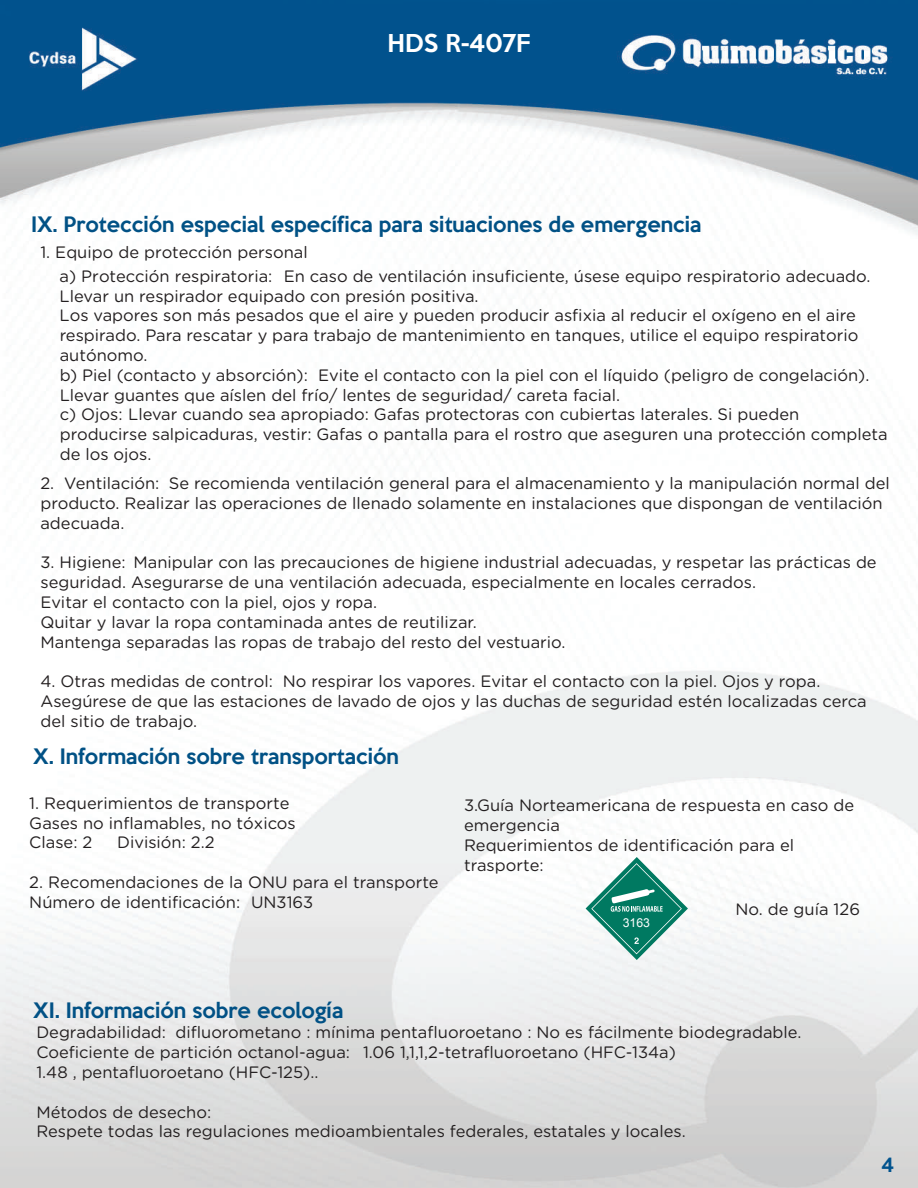
<style>
.page{position:relative;width:918px;height:1188px;background:#fff}
.page>*{position:absolute;margin:0;border:0;box-sizing:border-box;transform-origin:0 0}
.t1{font:500 22.5px "Keep Calm";color:#fff}
.t2{font:500 19.5px "Keep Calm";color:#015185}
.t3{font:500 18px "Keep Calm";color:#01538e}
.t4{font:16.5px/19.8px "Gotham Rounded";color:#231f20}
.t5{font:12.3px "Arial";color:#fff}
</style>
<div class="page">
<img style="left:0;top:0;width:918px;height:1188px">
<svg style="left:586px;top:857px;width:102px;height:103px"></svg>
<h1 class="t1" style="left:388px;top:24px;width:144px">HDS R-407F</h1>
<p class="t2" style="left:31px;top:207px;width:672px">IX. Protección especial específica para situaciones de emergencia</p>
<p class="t4" style="left:40px;top:241px;width:269px">1. Equipo de protección personal</p>
<p class="t4" style="left:60px;top:265px;width:830px">a) Protección respiratoria: En caso de ventilación insuficiente, úsese equipo respiratorio adecuado.<br>Llevar un respirador equipado con presión positiva.<br>Los vapores son más pesados que el aire y pueden producir asfixia al reducir el oxígeno en el aire respirado. Para rescatar y para trabajo de mantenimiento en tanques, utilice el equipo respiratorio autónomo.<br>b) Piel (contacto y absorción): Evite el contacto con la piel con el líquido (peligro de congelación).<br>Llevar guantes que aíslen del frío/ lentes de seguridad/ careta facial.<br>c) Ojos: Llevar cuando sea apropiado: Gafas protectoras con cubiertas laterales. Si pueden producirse salpicaduras, vestir: Gafas o pantalla para el rostro que aseguren una protección completa de los ojos.</p>
<p class="t4" style="left:40px;top:473px;width:851px">2. Ventilación: Se recomienda ventilación general para el almacenamiento y la manipulación normal del producto. Realizar las operaciones de llenado solamente en instalaciones que dispongan de ventilación adecuada.</p>
<p class="t4" style="left:40px;top:552px;width:838px">3. Higiene: Manipular con las precauciones de higiene industrial adecuadas, y respetar las prácticas de seguridad. Asegurarse de una ventilación adecuada, especialmente en locales cerrados.<br>Evitar el contacto con la piel, ojos y ropa.<br>Quitar y lavar la ropa contaminada antes de reutilizar.<br>Mantenga separadas las ropas de trabajo del resto del vestuario.</p>
<p class="t4" style="left:40px;top:671px;width:828px">4. Otras medidas de control: No respirar los vapores. Evitar el contacto con la piel. Ojos y ropa.<br>Asegúrese de que las estaciones de lavado de ojos y las duchas de seguridad estén localizadas cerca del sitio de trabajo.</p>
<p class="t2" style="left:33px;top:739px;width:367px">X. Información sobre transportación</p>
<p class="t4" style="left:29px;top:792px;width:268px">1. Requerimientos de transporte<br>Gases no inflamables, no tóxicos<br>Clase: 2</p>
<p class="t4" style="left:117px;top:832px;width:99px">División: 2.2</p>
<p class="t4" style="left:29px;top:872px;width:411px">2. Recomendaciones de la ONU para el transporte<br>Número de identificación: UN3163</p>
<p class="t4" style="left:464px;top:795px;width:392px">3.Guía Norteamericana de respuesta en caso de emergencia<br>Requerimientos de identificación para el trasporte:</p>
<p class="t5" style="left:623px;top:914px;width:29px">3163</p>
<p class="t4" style="left:736px;top:898px;width:126px">No. de guía 126</p>
<p class="t2" style="left:33px;top:993px;width:312px">XI. Información sobre ecología</p>
<p class="t4" style="left:36px;top:1022px;width:767px">Degradabilidad: difluorometano : mínima pentafluoroetano : No es fácilmente biodegradable.<br>Coeficiente de partición octanol-agua: 1.06 1,1,1,2-tetrafluoroetano (HFC-134a)<br>1.48 , pentafluoroetano (HFC-125)..</p>
<p class="t4" style="left:36px;top:1101px;width:651px">Métodos de desecho:<br>Respete todas las regulaciones medioambientales federales, estatales y locales.</p>
<p class="t3" style="left:882px;top:1149px;width:14px">4</p>
</div>
